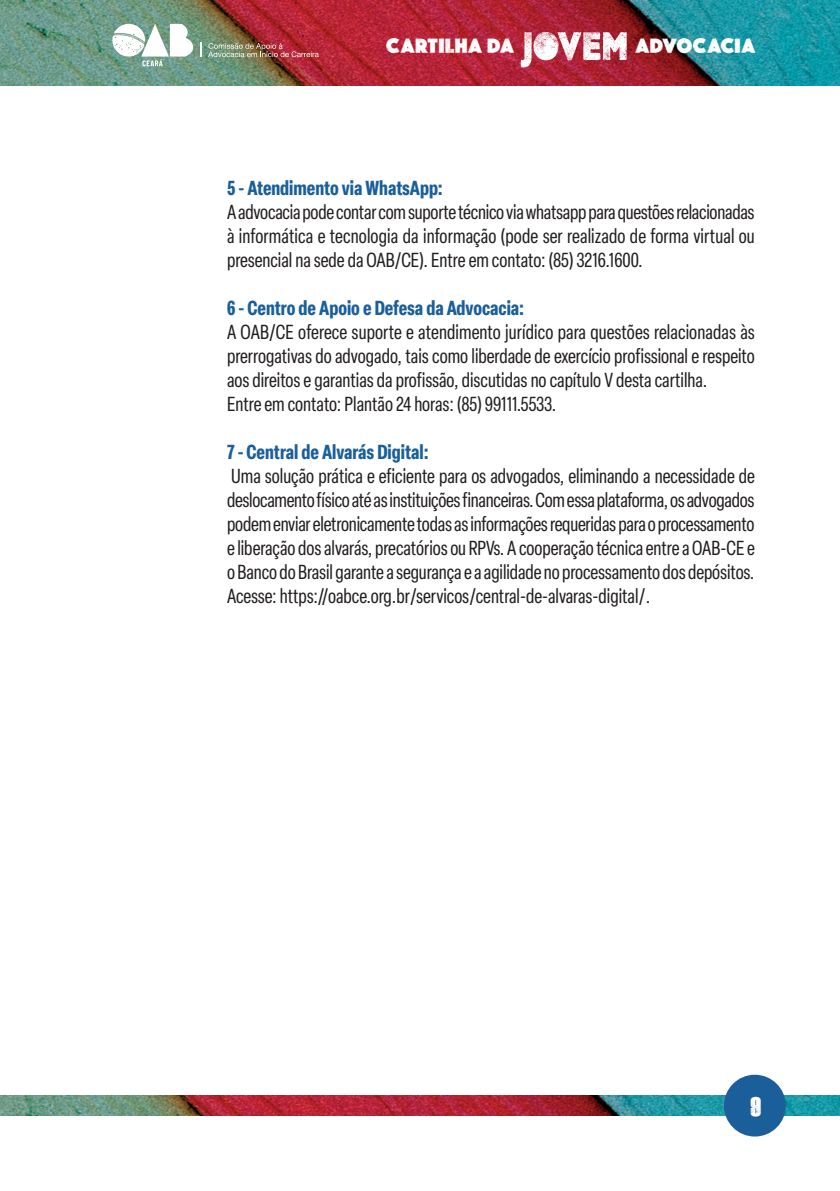
<style>
.page{position:relative;width:840px;height:1191px;background:#fff}
.page>*{position:absolute;margin:0;border:0;box-sizing:border-box;transform-origin:0 0}
.t1{font:condensed 20px/24px "Elza";color:#231f20;text-align:justify}
.t2{font:700 condensed 20px "Elza";color:#1a5f9a}
.t3{font:700 19.4px "ROADKINGPERSONALUSE";color:#fff}
.t4{font:19.4px "Dead Kansas";color:#fff}
</style>
<div class="page">
<img style="left:0;top:1095px;width:839px;height:20px">
<img style="left:0;top:0;width:839px;height:85px">
<div style="left:723px;top:1074px;width:62px;height:62px;background:#1a5f9a;border-radius:50%"></div>
<svg style="left:112px;top:24px;width:81px;height:42px"></svg>
<img style="left:208px;top:43px;width:110px;height:14px">
<svg style="left:200px;top:42px;width:1px;height:15px"></svg>
<svg style="left:520px;top:32px;width:106px;height:35px"></svg>
<p class="t3" style="left:386px;top:32px;width:130px">CARTILHA DA</p>
<p class="t3" style="left:634px;top:32px;width:123px">ADVOCACIA</p>
<p class="t2" style="left:227px;top:174px;width:217px">5 - Atendimento via WhatsApp:</p>
<p class="t1" style="left:227px;top:199px;width:529px">A advocacia pode contar com suporte técnico via whatsapp para questões relacionadas à informática e tecnologia da informação (pode ser realizado de forma virtual ou presencial na sede da OAB/CE). Entre em contato: (85) 3216.1600.</p>
<p class="t2" style="left:227px;top:294px;width:298px">6 - Centro de Apoio e Defesa da Advocacia:</p>
<p class="t1" style="left:227px;top:319px;width:529px;text-align:left">A OAB/CE oferece suporte e atendimento jurídico para questões relacionadas às prerrogativas do advogado, tais como liberdade de exercício profissional e respeito aos direitos e garantias da profissão, discutidas no capítulo V desta cartilha.<br>Entre em contato: Plantão 24 horas: (85) 99111.5533.</p>
<p class="t2" style="left:227px;top:438px;width:203px">7 - Central de Alvarás Digital:</p>
<p class="t1" style="left:227px;top:463px;width:529px">Uma solução prática e eficiente para os advogados, eliminando a necessidade de deslocamento físico até as instituições financeiras. Com essa plataforma, os advogados podem enviar eletronicamente todas as informações requeridas para o processamento e liberação dos alvarás, precatórios ou RPVs. A cooperação técnica entre a OAB-CE e o Banco do Brasil garante a segurança e a agilidade no processamento dos depósitos.<br>Acesse: https://oabce.org.br/servicos/central-de-alvaras-digital/.</p>
<p class="t4" style="left:749px;top:1096px;width:13px">9</p>
</div>
